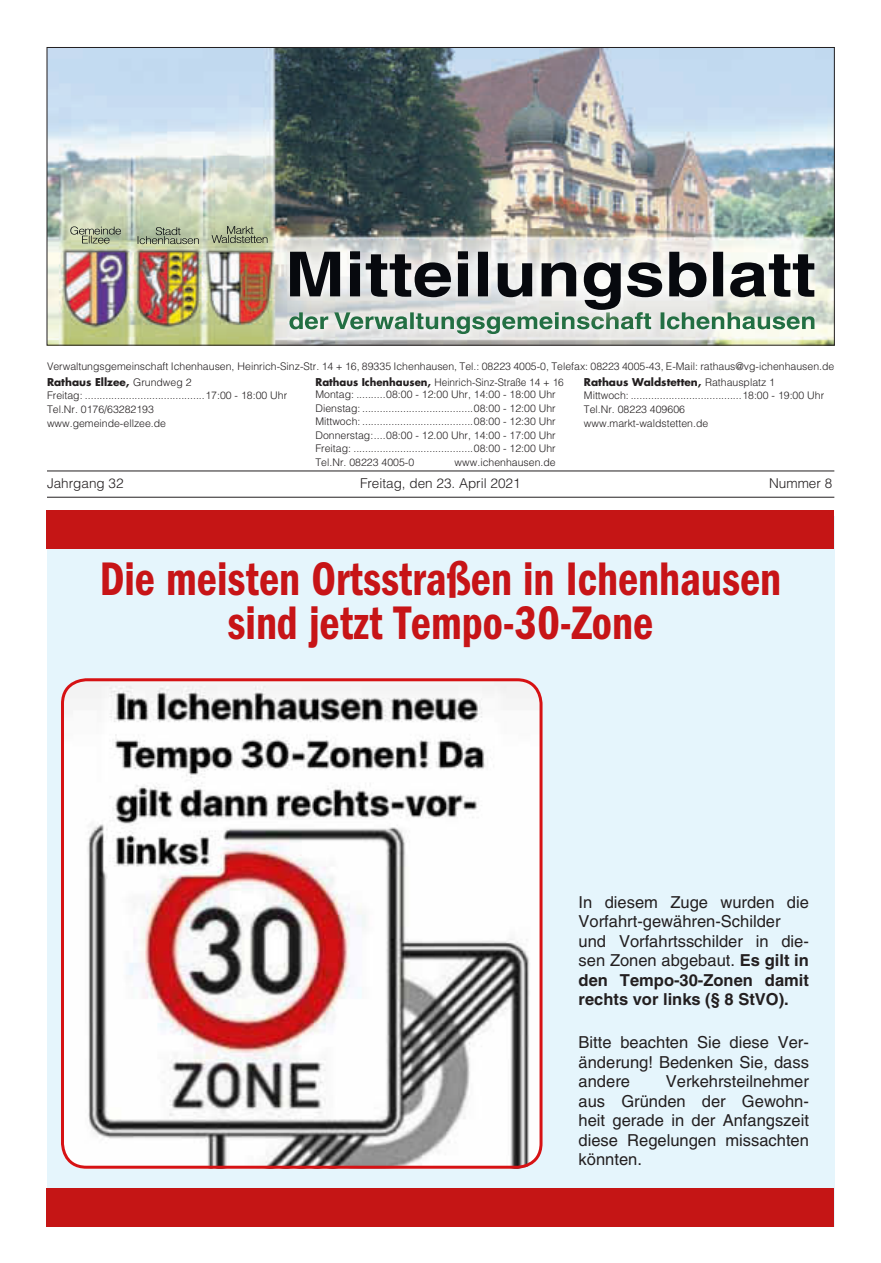
<style>
.page{position:relative;width:881px;height:1263px;background:#fff}
.page>*{position:absolute;margin:0;border:0;box-sizing:border-box;transform-origin:0 0}
.t1{font:600 condensed 48.75px/43.5px "Franklin Gothic LT";color:#c71417;text-align:center;scale:.9 1}
.t2{font:16.5px/19.5px "Helvetica LT";color:#231f20;text-align:justify}
.t3{font:300 13.5px "Helvetica LT";color:#231f20}
.t4{font:300 10.5px/14.1px "Helvetica LT";color:#231f20}
.t5{font:300 10.5px/12.3px "Helvetica LT";color:#231f20;scale:.96 1}
.t6{font:700 10.5px "Futura LT";color:#231f20}
.s1{font-family:"Helvetica LT";font-weight:300}
.s2{font-family:"Futura LT";font-weight:700}
.s3{font-weight:700}
</style>
<div class="page">
<img style="left:49px;top:49px;width:783px;height:294px">
<img style="left:289px;top:312px;width:525px;height:17px">
<img style="left:290px;top:251px;width:524px;height:59px">
<img style="left:137px;top:227px;width:62px;height:17px">
<img style="left:211px;top:226px;width:56px;height:17px">
<img style="left:70px;top:226px;width:51px;height:18px">
<hr style="left:47px;top:471px;width:787px;height:1px;background:#231f20">
<hr style="left:47px;top:497px;width:787px;height:1px;background:#231f20">
<div style="left:47px;top:517px;width:786px;height:710px;background:#e5f5fc"></div>
<img style="left:61px;top:678px;width:481px;height:490px">
<div style="left:61px;top:678px;width:481px;height:491px;border:3px solid #d61214;border-radius:24px"></div>
<div style="left:47px;top:510px;width:786px;height:39px;background:#c51515"></div>
<div style="left:47px;top:1188px;width:786px;height:39px;background:#c51515"></div>
<p class="t4" style="left:47px;top:359px;width:788px">Verwaltungsgemeinschaft Ichenhausen, Heinrich-Sinz-Str. 14 + 16, 89335 Ichenhausen, Tel.: 08223 4005-0, Telefax: 08223 4005-43, E-Mail: rathaus@vg-ichenhausen.de</p>
<p class="t6" style="left:47px;top:375px;width:146px">Rathaus Ellzee, <span class="s1">Grundweg 2</span></p>
<p class="t4" style="left:47px;top:388px;width:241px">Freitag: .........................................17:00 - 18:00 Uhr<br>Tel.Nr. 0176/63282193<br>www.gemeinde-ellzee.de</p>
<p class="t5" style="left:315px;top:376px;width:260px"><span class="s2">Rathaus Ichenhausen,</span> Heinrich-Sinz-Straße 14 + 16<br>Montag: ..........08:00 - 12:00 Uhr, 14:00 - 18:00 Uhr</p>
<p class="t4" style="left:315px;top:401px;width:241px;line-height:13.5px;text-align:justify">Dienstag: ......................................08:00 - 12:00 Uhr Mittwoch: ......................................08:00 - 12:30 Uhr Donnerstag:....08:00 - 12.00 Uhr, 14:00 - 17:00 Uhr Freitag: .........................................08:00 - 12:00 Uhr Tel.Nr. 08223 4005-0</p>
<p class="t6" style="left:583px;top:375px;width:193px">Rathaus Waldstetten, <span class="s1">Rathausplatz 1</span></p>
<p class="t4" style="left:583px;top:388px;width:241px">Mittwoch: ......................................18:00 - 19:00 Uhr<br>Tel.Nr. 08223 409606<br>www.markt-waldstetten.de</p>
<p class="t4" style="left:454px;top:455px;width:102px">www.ichenhausen.de</p>
<p class="t3" style="left:47px;top:475px;width:78px">Jahrgang 32</p>
<p class="t3" style="left:360px;top:475px;width:162px">Freitag, den 23. April 2021</p>
<p class="t3" style="left:768px;top:475px;width:65px">Nummer 8</p>
<h1 class="t1" style="left:100px;top:557px;width:758px">Die meisten Ortsstraßen in Ichenhausen sind jetzt Tempo-30-Zone</h1>
<h2 class="t2" style="left:578px;top:892px;width:232px;text-align:left">In diesem Zuge wurden die<br>Vorfahrt-gewähren-Schilder und Vorfahrtsschilder in die&shy;sen Zonen abgebaut. <span class="s3">Es gilt in den Tempo-30-Zonen damit rechts vor links (§ 8 StVO).</span></h2>
<h2 class="t2" style="left:578px;top:1033px;width:232px">Bitte beachten Sie diese Ver&shy;änderung! Bedenken Sie, dass andere</h2>
<h2 class="t2" style="left:578px;top:1072px;width:232px;text-indent:87px">Verkehrsteilnehmer aus Gründen der Gewohn&shy;heit gerade in der Anfangszeit diese Regelungen missachten könnten.</h2>
</div>
